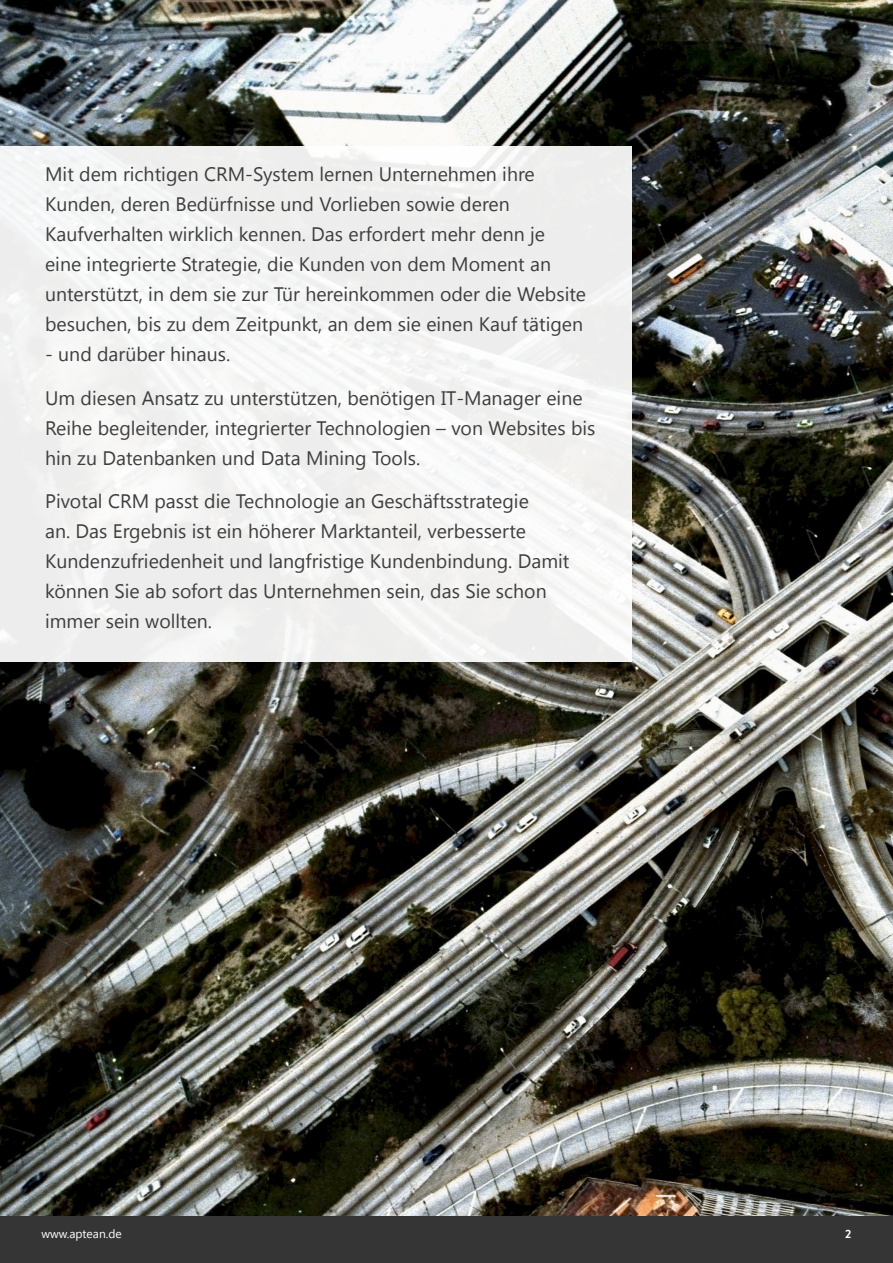
<style>
.page{position:relative;width:893px;height:1263px;background:#fff}
.page>*{position:absolute;margin:0;border:0;box-sizing:border-box;transform-origin:0 0}
.t1{font:19.5px/30px "Segoe UI";color:#3e3e3f}
.t2{font:12px "Segoe UI";color:#fff}
.t3{font:700 12px "Brandon Grotesque";color:#fff}
</style>
<div class="page">
<div style="left:0;top:1215px;width:893px;height:48px;background:#363536"></div>
<img style="left:0;top:0;width:893px;height:1215px">
<div style="left:0;top:146px;width:632px;height:516px;background:#f1f1f1"></div>
<p class="t1" style="left:45px;top:158px;width:542px">Mit dem richtigen CRM-System lernen Unternehmen ihre Kunden, deren Bedürfnisse und Vorlieben sowie deren Kaufverhalten wirklich kennen. Das erfordert mehr denn je eine integrierte Strategie, die Kunden von dem Moment an unterstützt, in dem sie zur Tür hereinkommen oder die Website besuchen, bis zu dem Zeitpunkt, an dem sie einen Kauf tätigen</p>
<p class="t1" style="left:45px;top:338px;width:187px">- und darüber hinaus.</p>
<p class="t1" style="left:45px;top:382px;width:552px">Um diesen Ansatz zu unterstützen, benötigen IT-Manager eine<br>Reihe begleitender, integrierter Technologien – von Websites bis hin zu Datenbanken und Data Mining Tools.</p>
<p class="t1" style="left:45px;top:485px;width:526px">Pivotal CRM passt die Technologie an Geschäftsstrategie<br>an. Das Ergebnis ist ein höherer Marktanteil, verbesserte Kundenzufriedenheit und langfristige Kundenbindung. Damit können Sie ab sofort das Unternehmen sein, das Sie schon immer sein wollten.</p>
<p class="t2" style="left:41px;top:1225px;width:82px">www.aptean.de</p>
<p class="t3" style="left:845px;top:1225px;width:8px">2</p>
</div>
